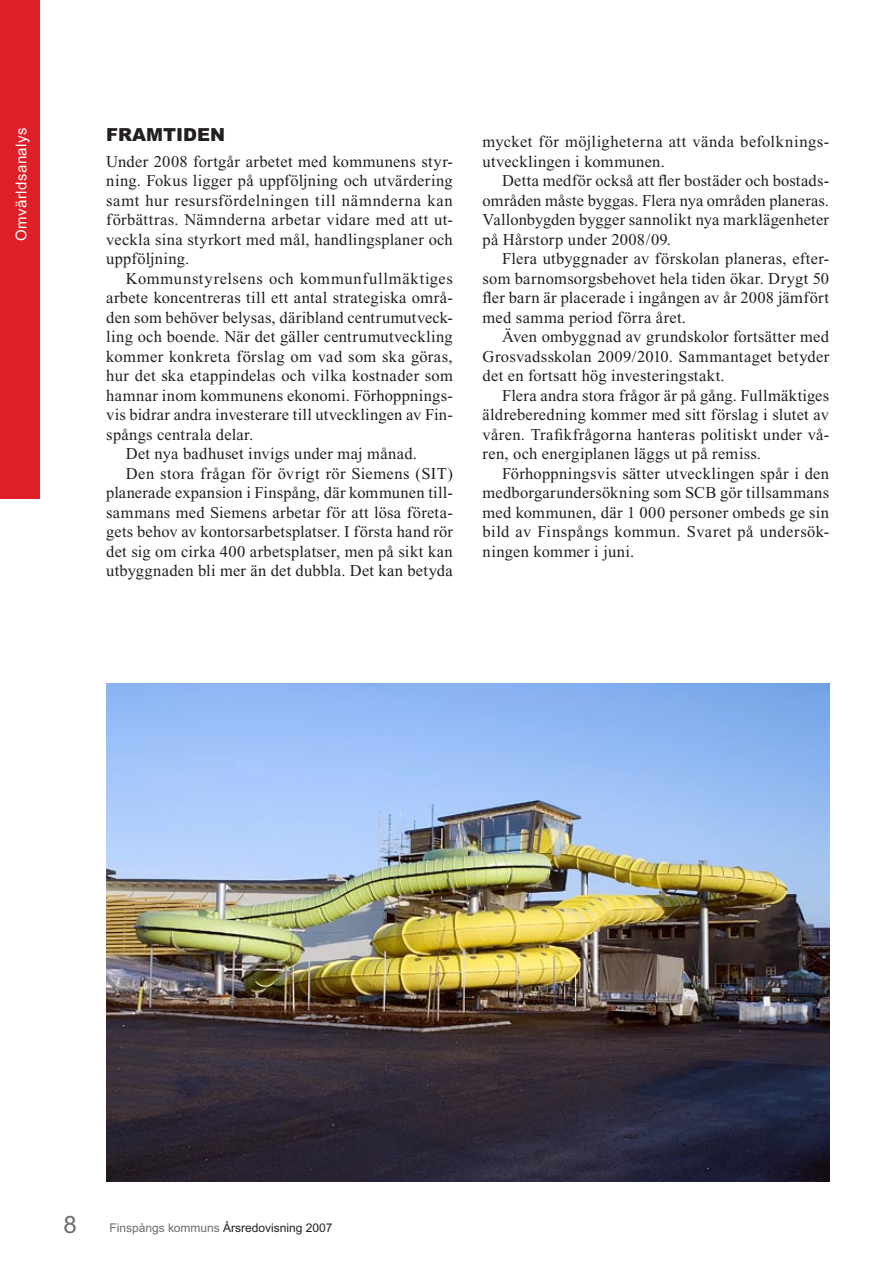
<style>
.page{position:relative;width:893px;height:1263px;background:#fff}
.page>*{position:absolute;margin:0;border:0;box-sizing:border-box;transform-origin:0 0}
.t1{font:24px "Arial";color:#6c6d70}
.t2{font:900 18px "Arial";color:#231f20}
.t3{font:16.5px/19.5px "Times New Roman";letter-spacing:.02em;color:#231f20;text-align:justify}
.t4{font:16.5px "Times New Roman";letter-spacing:.04em;color:#231f20}
.t5{font:15px "Arial";letter-spacing:.03em;color:#fff}
.t6{font:12px "Arial";color:#231f20}
.s1{color:#6c6d70}
</style>
<div class="page">
<div style="left:0;top:0;width:40px;height:498px;background:#df1f27"></div>
<img style="left:106px;top:684px;width:723px;height:497px">
<p class="t5" style="left:13px;top:241px;width:115px;rotate:-90deg">Omvärldsanalys</p>
<p class="t2" style="left:106px;top:123px;width:120px">FRAMTI DEN</p>
<p class="t3" style="left:106px;top:152px;width:348px">Under 2008 fortgår arbetet med kommunens styr&shy;ning. Fokus ligger på uppföljning och utvärdering samt hur resursfördelningen till nämnderna kan förbättras. Nämnderna arbetar vidare med att ut&shy;veckla sina styrkort med mål, handlingsplaner och uppföljning.</p>
<p class="t4" style="left:126px;top:269px;width:329px">Kommunstyrelsens och kommunfullmäktiges</p>
<p class="t3" style="left:106px;top:288px;width:348px">arbete koncentreras till ett antal strategiska områ-</p>
<p class="t3" style="left:106px;top:308px;width:348px">den som behöver belysas, däribland centrumutveck-</p>
<p class="t3" style="left:106px;top:327px;width:348px">ling och boende. När det gäller centrumutveckling</p>
<p class="t3" style="left:106px;top:347px;width:348px">kommer konkreta förslag om vad som ska göras,</p>
<p class="t3" style="left:106px;top:366px;width:348px">hur det ska etappindelas och vilka kostnader som</p>
<p class="t3" style="left:106px;top:386px;width:348px">hamnar inom kommunens ekonomi. Förhoppnings-</p>
<p class="t3" style="left:106px;top:405px;width:348px">vis bidrar andra investerare till utvecklingen av Fin-</p>
<p class="t3" style="left:106px;top:425px;width:149px">spångs centrala delar.</p>
<p class="t3" style="left:126px;top:444px;width:293px">Det nya badhuset invigs under maj månad.</p>
<p class="t3" style="left:126px;top:464px;width:329px">Den stora frågan för övrigt rör Siemens (SIT)</p>
<p class="t3" style="left:106px;top:483px;width:348px">planerade expansion i Finspång, där kommunen till-</p>
<p class="t3" style="left:106px;top:503px;width:348px">sammans med Siemens arbetar för att lösa företa-</p>
<p class="t3" style="left:106px;top:522px;width:348px">gets behov av kontorsarbetsplatser. I första hand rör</p>
<p class="t3" style="left:106px;top:542px;width:348px">det sig om cirka 400 arbetsplatser, men på sikt kan</p>
<p class="t3" style="left:106px;top:561px;width:348px">utbyggnaden bli mer än det dubbla. Det kan betyda</p>
<p class="t3" style="left:483px;top:132px;width:348px">mycket för möjligheterna att vända befolknings&shy;utvecklingen i kommunen.</p>
<p class="t3" style="left:483px;top:171px;width:348px;text-indent:20px">Detta medför också att fler bostäder och bostads&shy;områden måste byggas. Flera nya områden planeras.<br>Vallonbygden bygger sannolikt nya marklägenheter på Hårstorp under 2008/09.</p>
<p class="t3" style="left:483px;top:249px;width:348px;text-indent:20px">Flera utbyggnader av förskolan planeras, efter&shy;som barnomsorgsbehovet hela tiden ökar. Drygt 50 fler barn är placerade i ingången av år 2008 jämfört med samma period förra året.</p>
<p class="t3" style="left:483px;top:327px;width:348px;text-indent:20px">Även ombyggnad av grundskolor fortsätter med Grosvadsskolan 2009/2010. Sammantaget betyder det en fortsatt hög investeringstakt.</p>
<p class="t3" style="left:483px;top:386px;width:348px;text-indent:20px">Flera andra stora frågor är på gång. Fullmäktiges äldreberedning kommer med sitt förslag i slutet av våren. Trafikfrågorna hanteras politiskt under vå&shy;ren, och energiplanen läggs ut på remiss.</p>
<p class="t3" style="left:483px;top:464px;width:348px;text-indent:20px">Förhoppningsvis sätter utvecklingen spår i den medborgarundersökning som SCB gör tillsammans med kommunen, där 1 000 personer ombeds ge sin bild av Finspångs kommun. Svaret på undersök&shy;ningen kommer i juni.</p>
<h1 class="t1" style="left:63px;top:1210px;width:15px">8</h1>
<p class="t6" style="left:109px;top:1221px;width:224px"><span class="s1">Finspångs kommuns</span> Årsredovisning 2007</p>
</div>
